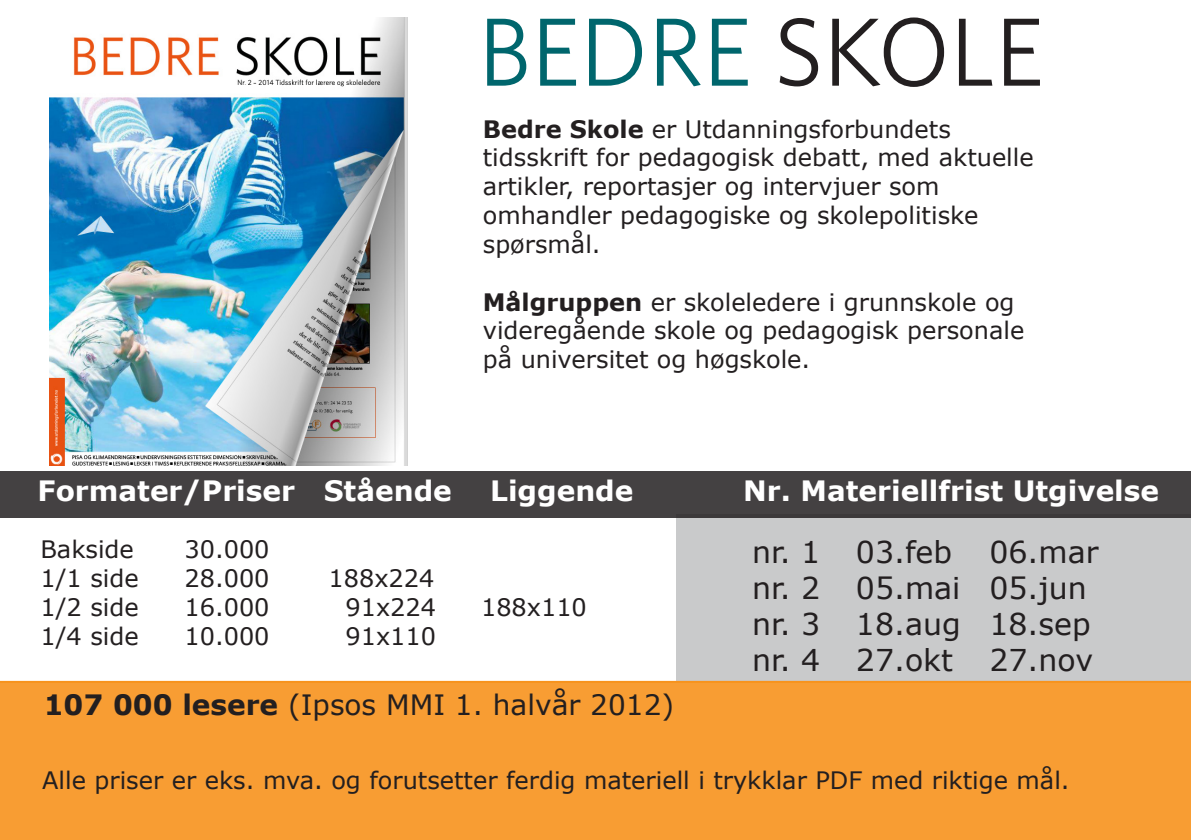
<style>
.page{position:relative;width:1191px;height:840px;background:#fff}
.page>*{position:absolute;margin:0;border:0;box-sizing:border-box;transform-origin:0 0}
.t1{font:30px "Verdana";color:#231f20}
.t2{font:700 28px "Verdana";color:#fff}
.t3{font:28px "Verdana";color:#231f20}
.t4{font:24px/28.8px "Verdana";color:#231f20}
.s1{font-weight:700}
</style>
<div class="page">
<div style="left:676px;top:514px;width:515px;height:174px;background:#c9cacb"></div>
<div style="left:0;top:471px;width:1191px;height:47px;background:#444142"></div>
<div style="left:0;top:680px;width:1191px;height:159px;background:#f89d33"></div>
<svg style="left:487px;top:19px;width:39px;height:67px"></svg>
<svg style="left:540px;top:19px;width:36px;height:67px"></svg>
<svg style="left:589px;top:19px;width:53px;height:67px"></svg>
<svg style="left:657px;top:19px;width:44px;height:67px"></svg>
<svg style="left:712px;top:19px;width:35px;height:67px"></svg>
<svg style="left:779px;top:18px;width:39px;height:68px"></svg>
<svg style="left:832px;top:17px;width:112px;height:70px"></svg>
<svg style="left:959px;top:19px;width:33px;height:67px"></svg>
<svg style="left:1004px;top:19px;width:36px;height:67px"></svg>
<img style="left:49px;top:17px;width:359px;height:448px">
<p class="t4" style="left:483px;top:114px;width:552px"><span class="s1">Bedre Skole</span> er Utdanningsforbundets tidsskrift for pedagogisk debatt, med aktuelle artikler, reportasjer og intervjuer som</p>
<p class="t4" style="left:483px;top:200px;width:497px">omhandler pedagogiske og skolepolitiske spørsmål.</p>
<p class="t4" style="left:483px;top:287px;width:533px"><span class="s1">Målgruppen</span> er skoleledere i grunnskole og</p>
<p class="t4" style="left:483px;top:316px;width:543px">videregående skole og pedagogisk personale på universitet og høgskole.</p>
<p class="t2" style="left:38px;top:471px;width:416px">Formater/Priser Stående</p>
<p class="t2" style="left:490px;top:471px;width:145px">Liggende</p>
<p class="t2" style="left:743px;top:471px;width:417px">Nr. Materiellfrist Utgivelse</p>
<p class="t1" style="left:752px;top:530px;width:348px">nr. 1 03.feb 06.mar</p>
<p class="t1" style="left:752px;top:566px;width:336px">nr. 2 05.mai 05.jun</p>
<p class="t1" style="left:752px;top:602px;width:340px">nr. 3 18.aug 18.sep</p>
<p class="t1" style="left:752px;top:638px;width:342px">nr. 4 27.okt 27.nov</p>
<p class="t3" style="left:44px;top:685px;width:632px"><span class="s1">107 000 lesere</span> (Ipsos MMI 1. halvår 2012)</p>
<p class="t4" style="left:40px;top:534px;width:95px">Bakside</p>
<p class="t4" style="left:184px;top:534px;width:87px">30.000</p>
<p class="t4" style="left:40px;top:563px;width:100px">1/1 side</p>
<p class="t4" style="left:184px;top:563px;width:87px">28.000</p>
<p class="t4" style="left:328px;top:563px;width:107px">188x224</p>
<p class="t4" style="left:40px;top:592px;width:100px">1/2 side</p>
<p class="t4" style="left:184px;top:592px;width:87px">16.000</p>
<p class="t4" style="left:345px;top:592px;width:92px">91x224</p>
<p class="t4" style="left:481px;top:592px;width:107px">188x110</p>
<p class="t4" style="left:40px;top:620px;width:100px">1/4 side</p>
<p class="t4" style="left:184px;top:620px;width:87px">10.000</p>
<p class="t4" style="left:345px;top:620px;width:92px">91x110</p>
<p class="t4" style="left:42px;top:765px;width:1029px">Alle priser er eks. mva. og forutsetter ferdig materiell i trykklar PDF med riktige mål.</p>
</div>
